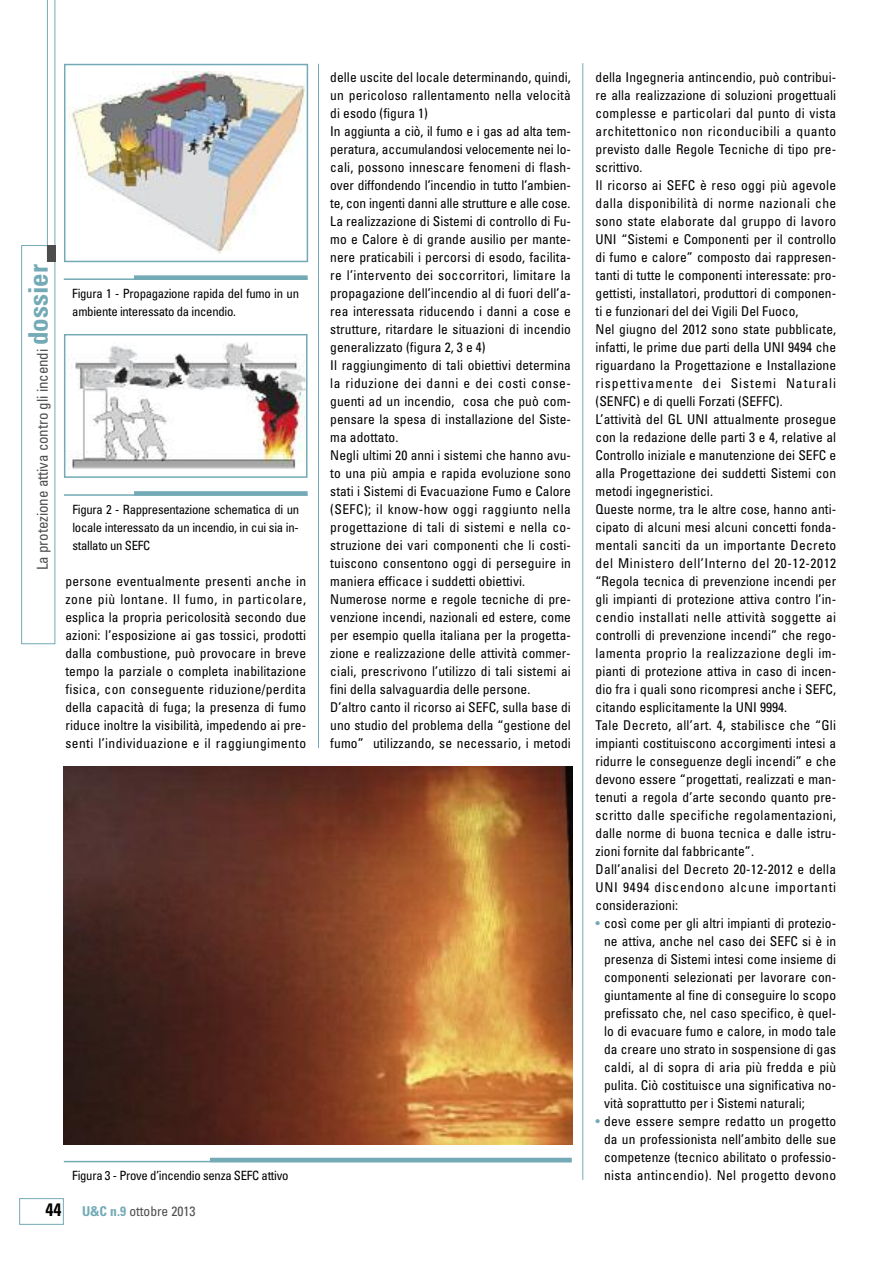
<style>
.page{position:relative;width:893px;height:1263px;background:#fff}
.page>*{position:absolute;margin:0;border:0;box-sizing:border-box;transform-origin:0 0}
.t1{font:condensed 15px "Univers";letter-spacing:-.01em;color:#4d4d4d}
.t2{font:condensed 13.5px/18px "Univers";letter-spacing:.005em;color:#000;text-align:justify}
.t3{font:condensed 13.5px "Univers";color:#4d4d4d}
.t4{font:condensed 12.75px/18px "Univers";letter-spacing:-.02em;color:#000;text-align:justify}
.s1{font-weight:700;font-size:27px;color:#73aab6}
.s2{font-weight:700;font-size:18px;color:#000}
.s3{font-weight:700;color:#73aab6}
.s4{color:#73aab6}
</style>
<div class="page">
<hr style="left:582px;top:63px;width:1px;height:1117px;background:#73aab6">
<hr style="left:318px;top:64px;width:1px;height:684px;background:#73aab6">
<div style="left:21px;top:245px;width:34px;height:399px;border:1px solid #73aab6"></div>
<svg style="left:47px;top:0;width:8px;height:245px"></svg>
<div style="left:47px;top:245px;width:8px;height:17px;background:#4d4d4d"></div>
<div style="left:19px;top:1198px;width:45px;height:27px;border:1px solid #73aab6"></div>
<img style="left:64px;top:766px;width:508px;height:378px">
<hr style="left:64px;top:1161px;width:507px;height:1px;background:#73aab6">
<hr style="left:210px;top:1158px;width:362px;height:4px;background:#73aab6">
<hr style="left:64px;top:494px;width:243px;height:2px;background:#73aab6">
<div style="left:134px;top:491px;width:174px;height:5px;background:#73aab6"></div>
<img style="left:67px;top:342px;width:238px;height:127px">
<div style="left:64px;top:334px;width:244px;height:144px;border:2px solid #73aab6"></div>
<img style="left:69px;top:71px;width:236px;height:183px">
<div style="left:64px;top:64px;width:244px;height:198px;border:2px solid #73aab6"></div>
<hr style="left:64px;top:278px;width:243px;height:2px;background:#73aab6">
<div style="left:134px;top:275px;width:174px;height:5px;background:#73aab6"></div>
<p class="t1" style="left:37px;top:570px;width:307px;rotate:-90deg">La protezione attiva contro gli incendi <span class="s1">dossier</span></p>
<p class="t4" style="left:72px;top:285px;width:228px">Figura 1 - Propagazione rapida del fumo in un ambiente interessato da incendio.</p>
<p class="t4" style="left:72px;top:501px;width:228px">Figura 2 - Rappresentazione schematica di un locale interessato da un incendio, in cui sia in&shy;stallato un SEFC</p>
<p class="t2" style="left:65px;top:573px;width:242px">persone eventualmente presenti anche in zone più lontane. Il fumo, in particolare, esplica la propria pericolosità secondo due azioni: l’esposizione ai gas tossici, prodotti dalla combustione, può provocare in breve tempo la parziale o completa inabilitazione fisica, con conseguente riduzione/perdita della capacità di fuga; la presenza di fumo riduce inoltre la visibilità, impedendo ai pre&shy;senti l’individuazione e il raggiungimento</p>
<p class="t4" style="left:72px;top:1167px;width:218px">Figura 3 - Prove d’incendio senza SEFC attivo</p>
<p class="t3" style="left:45px;top:1206px;width:152px"><span class="s2">44</span> <span class="s3">U&amp;C n.9</span> ottobre 2013</p>
<p class="t2" style="left:330px;top:69px;width:242px;text-align:left">delle uscite del locale determinando, quindi, un pericoloso rallentamento nella velocità di esodo (figura 1)<br>In aggiunta a ciò, il fumo e i gas ad alta tem&shy;peratura, accumulandosi velocemente nei lo&shy;cali, possono innescare fenomeni di flash&shy;over diffondendo l’incendio in tutto l’ambien&shy;te, con ingenti danni alle strutture e alle cose.<br>La realizzazione di Sistemi di controllo di Fu&shy;mo e Calore è di grande ausilio per mante&shy;nere praticabili i percorsi di esodo, facilita&shy;re l’intervento dei soccorritori, limitare la propagazione dell’incendio al di fuori dell’a&shy;rea interessata riducendo i danni a cose e strutture, ritardare le situazioni di incendio generalizzato (figura 2, 3 e 4)<br>Il raggiungimento di tali obiettivi determina la riduzione dei danni e dei costi conse&shy;guenti ad un incendio, cosa che può com&shy;pensare la spesa di installazione del Siste&shy;ma adottato.<br>Negli ultimi 20 anni i sistemi che hanno avu&shy;to una più ampia e rapida evoluzione sono stati i Sistemi di Evacuazione Fumo e Calore (SEFC); il know-how oggi raggiunto nella progettazione di tali di sistemi e nella co&shy;struzione dei vari componenti che li costi&shy;tuiscono consentono oggi di perseguire in maniera efficace i suddetti obiettivi.<br>Numerose norme e regole tecniche di pre&shy;venzione incendi, nazionali ed estere, come per esempio quella italiana per la progetta&shy;zione e realizzazione delle attività commer&shy;ciali, prescrivono l’utilizzo di tali sistemi ai fini della salvaguardia delle persone.<br>D’altro canto il ricorso ai SEFC, sulla base di uno studio del problema della “gestione del fumo” utilizzando, se necessario, i metodi</p>
<p class="t2" style="left:595px;top:69px;width:242px;text-align:left">della Ingegneria antincendio, può contribui&shy;re alla realizzazione di soluzioni progettuali complesse e particolari dal punto di vista architettonico non riconducibili a quanto previsto dalle Regole Tecniche di tipo pre&shy;scrittivo.<br>Il ricorso ai SEFC è reso oggi più agevole dalla disponibilità di norme nazionali che sono state elaborate dal gruppo di lavoro UNI “Sistemi e Componenti per il controllo di fumo e calore” composto dai rappresen&shy;tanti di tutte le componenti interessate: pro&shy;gettisti, installatori, produttori di componen&shy;ti e funzionari del dei Vigili Del Fuoco,<br>Nel giugno del 2012 sono state pubblicate, infatti, le prime due parti della UNI 9494 che riguardano la Progettazione e Installazione rispettivamente dei Sistemi Naturali (SENFC) e di quelli Forzati (SEFFC).<br>L’attività del GL UNI attualmente prosegue con la redazione delle parti 3 e 4, relative al Controllo iniziale e manutenzione dei SEFC e alla Progettazione dei suddetti Sistemi con metodi ingegneristici.<br>Queste norme, tra le altre cose, hanno anti&shy;cipato di alcuni mesi alcuni concetti fonda&shy;mentali sanciti da un importante Decreto del Ministero dell’Interno del 20-12-2012 “Regola tecnica di prevenzione incendi per gli impianti di protezione attiva contro l’in&shy;cendio installati nelle attività soggette ai controlli di prevenzione incendi” che rego&shy;lamenta proprio la realizzazione degli im&shy;pianti di protezione attiva in caso di incen&shy;dio fra i quali sono ricompresi anche i SEFC, citando esplicitamente la UNI 9994.<br>Tale Decreto, all’art. 4, stabilisce che “Gli impianti costituiscono accorgimenti intesi a ridurre le conseguenze degli incendi” e che devono essere “progettati, realizzati e man&shy;tenuti a regola d’arte secondo quanto pre&shy;scritto dalle specifiche regolamentazioni, dalle norme di buona tecnica e dalle istru&shy;zioni fornite dal fabbricante”.<br>Dall’analisi del Decreto 20-12-2012 e della UNI 9494 discendono alcune importanti considerazioni:</p>
<p class="t2" style="left:604px;top:915px;width:234px;text-indent:-9px"><span class="s4">•</span> così come per gli altri impianti di protezio&shy;ne attiva, anche nel caso dei SEFC si è in presenza di Sistemi intesi come insieme di componenti selezionati per lavorare con&shy;giuntamente al fine di conseguire lo scopo prefissato che, nel caso specifico, è quel&shy;lo di evacuare fumo e calore, in modo tale da creare uno strato in sospensione di gas caldi, al di sopra di aria più fredda e più pulita. Ciò costituisce una significativa no&shy;vità soprattutto per i Sistemi naturali;</p>
<p class="t2" style="left:604px;top:1113px;width:234px;text-indent:-9px"><span class="s4">•</span> deve essere sempre redatto un progetto da un professionista nell’ambito delle sue competenze (tecnico abilitato o professio&shy;nista antincendio). Nel progetto devono</p>
</div>
